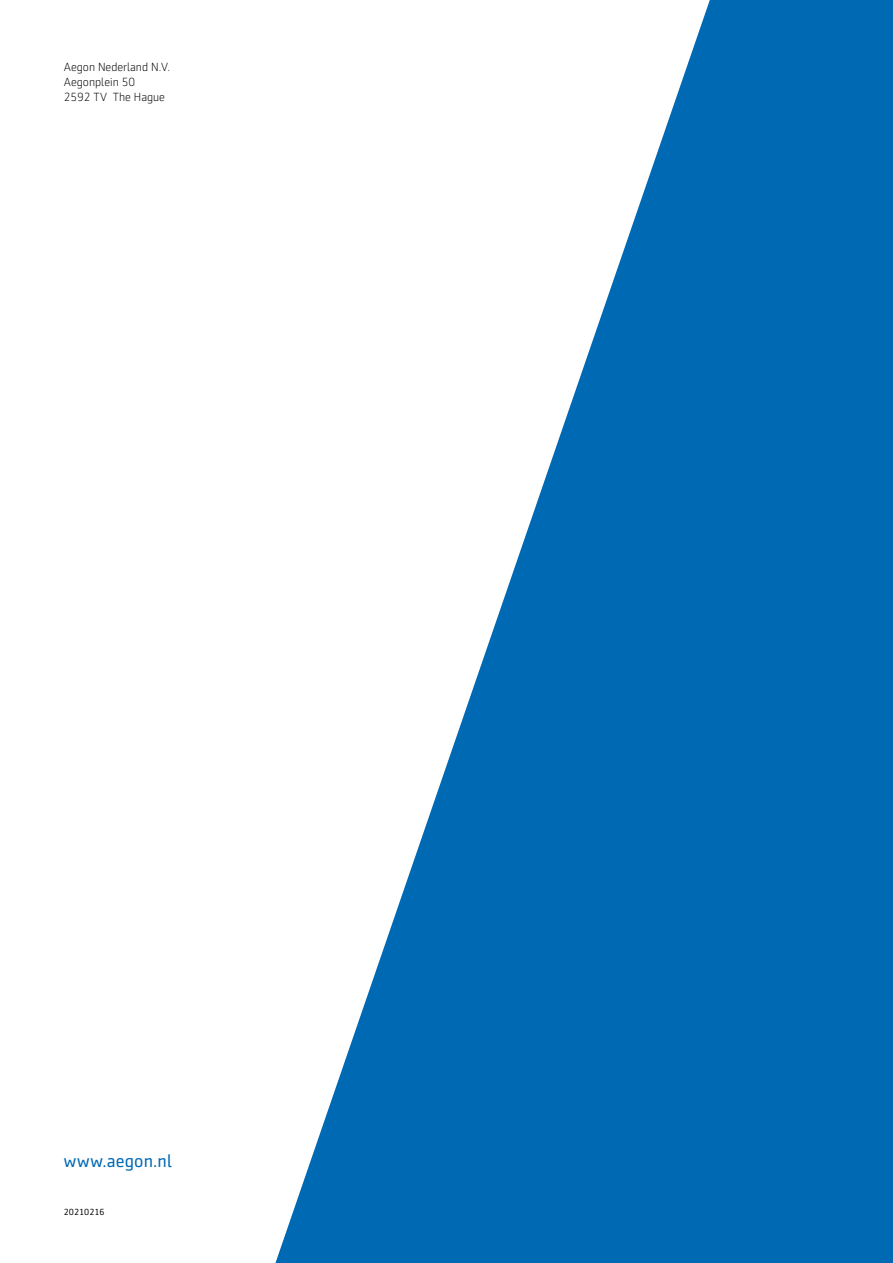
<style>
.page{position:relative;width:893px;height:1263px;background:#fff}
.page>*{position:absolute;margin:0;border:0;box-sizing:border-box;transform-origin:0 0}
.t1{font:18px "Sentico Sans DT";letter-spacing:.01em;color:#0069b4}
.t2{font:300 12px/15px "Sentico Sans DT";color:#000}
.t3{font:9px "Sentico Sans DT";color:#000}
</style>
<div class="page">
<div style="left:266px;top:0;width:627px;height:1263px;background:#0069b4"></div>
<svg style="left:266px;top:0;width:444px;height:1263px;fill:#fff"></svg>
<p class="t2" style="left:64px;top:60px;width:108px">Aegon Nederland N.V.<br>Aegonplein 50<br>2592 TV The Hague</p>
<h1 class="t1" style="left:64px;top:1151px;width:110px">www.aegon.nl</h1>
<p class="t3" style="left:64px;top:1207px;width:42px">20210216</p>
</div>
